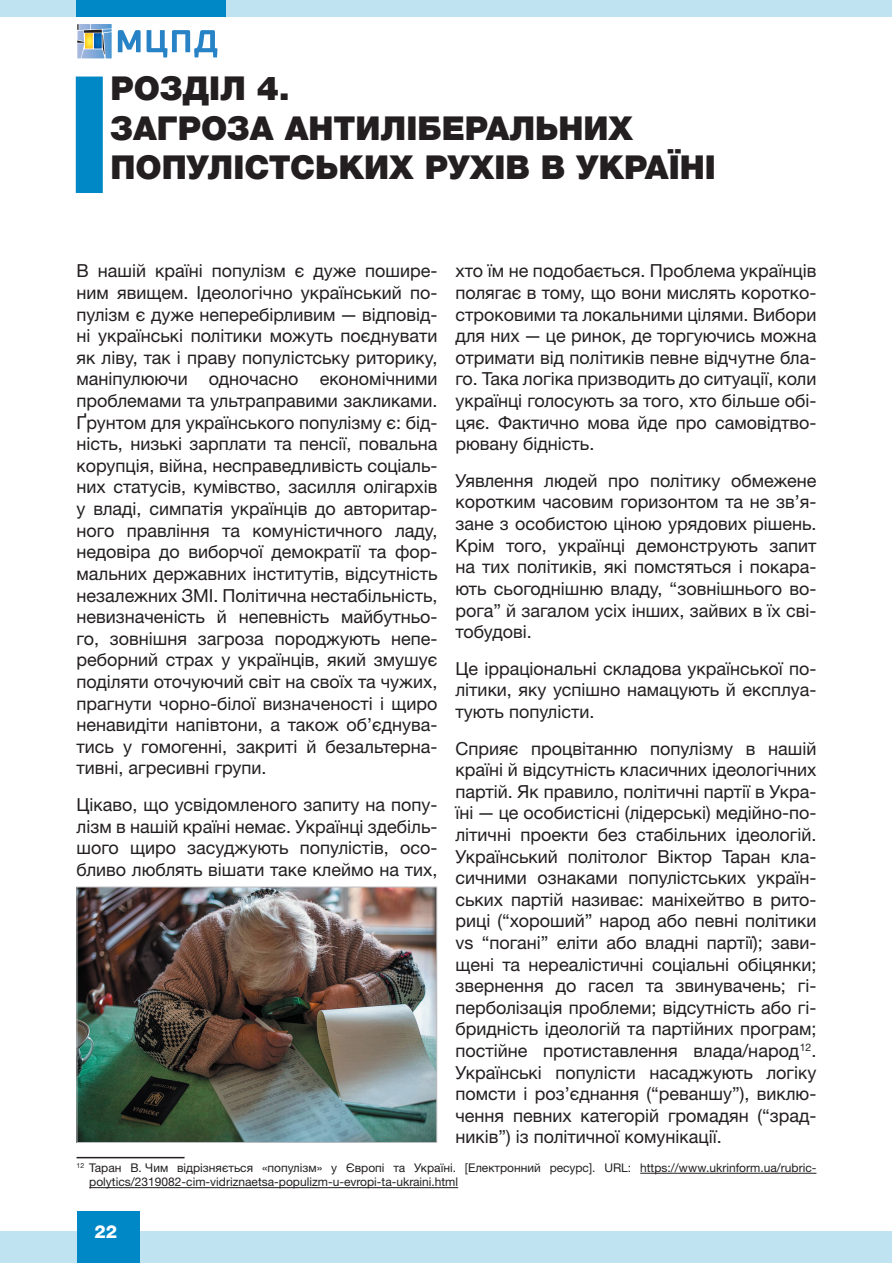
<style>
.page{position:relative;width:893px;height:1263px;background:#fff}
.page>*{position:absolute;margin:0;border:0;box-sizing:border-box;transform-origin:0 0}
.t1{font:900 33px/39.6px "Helvetica Neue LTW1 G";color:#231f20}
.t2{font:18px/21.6px "Helvetica Neue LTW1 G";color:#231f20;text-align:justify}
.t3{font:800 18px "Helvetica Neue LTW1 G";color:#fff}
.t4{font:12px/14.4px "Helvetica Neue LTW1 G";color:#231f20}
</style>
<div class="page">
<div style="left:0;top:1231px;width:892px;height:32px;background:#bfe3f1"></div>
<div style="left:0;top:0;width:892px;height:17px;background:#bfe3f1"></div>
<div style="left:77px;top:1211px;width:62px;height:52px;background:#0088c6"></div>
<div style="left:77px;top:0;width:149px;height:17px;background:#0088c6"></div>
<svg style="left:77px;top:24px;width:35px;height:34px"></svg>
<svg style="left:118px;top:30px;width:23px;height:22px"></svg>
<svg style="left:147px;top:30px;width:70px;height:27px"></svg>
<div style="left:76px;top:77px;width:27px;height:116px;background:#0088c6"></div>
<hr style="left:77px;top:1157px;width:108px;height:1px;background:#231f20">
<hr style="left:640px;top:1173px;width:176px;height:1px;background:#231f20">
<hr style="left:89px;top:1187px;width:369px;height:1px;background:#231f20">
<img style="left:79px;top:889px;width:356px;height:252px">
<div style="left:77px;top:887px;width:360px;height:256px;border:1px solid #bcbdc0"></div>
<h1 class="t1" style="left:111px;top:69px;width:607px">РОЗДІЛ 4.<br>ЗАГРОЗА АНТИЛІБЕРАЛЬНИХ<br>ПОПУЛІСТСЬКИХ РУХІВ В УКРАЇНІ</h1>
<p class="t2" style="left:77px;top:260px;width:362px">В нашій країні популізм є дуже пошире&shy;ним явищем. Ідеологічно український по&shy;пулізм є дуже неперебірливим — відповід&shy;ні українські політики можуть поєднувати як ліву, так і праву популістську риторику, маніпулюючи одночасно економічними проблемами та ультраправими закликами.<br>Ґрунтом для українського популізму є: бід&shy;ність, низькі зарплати та пенсії, повальна корупція, війна, несправедливість соціаль&shy;них статусів, кумівство, засилля олігархів у владі, симпатія українців до авторитар&shy;ного правління та комуністичного ладу, недовіра до виборчої демократії та фор&shy;мальних державних інститутів, відсутність незалежних ЗМІ. Політична нестабільність, невизначеність й непевність майбутньо&shy;го, зовнішня загроза породжують непе&shy;реборний страх у українців, який змушує поділяти оточуючий світ на своїх та чужих, прагнути чорно-білої визначеності і щиро ненавидіти напівтони, а також об’єднува&shy;тись у гомогенні, закриті й безальтерна&shy;тивні, агресивні групи.</p>
<p class="t2" style="left:77px;top:794px;width:362px">Цікаво, що усвідомленого запиту на попу&shy;лізм в нашій країні немає. Українці здебіль&shy;шого щиро засуджують популістів, осо&shy;бливо люблять вішати таке клеймо на тих,</p>
<p class="t2" style="left:455px;top:260px;width:362px">хто їм не подобається. Проблема українців полягає в тому, що вони мислять коротко&shy;строковими та локальними цілями. Вибори для них — це ринок, де торгуючись можна отримати від політиків певне відчутне бла&shy;го. Така логіка призводить до ситуації, коли українці голосують за того, хто більше обі&shy;цяє. Фактично мова йде про самовідтво&shy;рювану бідність.</p>
<p class="t2" style="left:455px;top:470px;width:362px">Уявлення людей про політику обмежене коротким часовим горизонтом та не зв’я&shy;зане з особистою ціною урядових рішень.<br>Крім того, українці демонструють запит на тих політиків, які помстяться і покара&shy;ють сьогоднішню владу, “зовнішнього во&shy;рога” й загалом усіх інших, зайвих в їх сві&shy;тобудові.</p>
<p class="t2" style="left:455px;top:657px;width:362px">Це ірраціональні складова української по&shy;літики, яку успішно намацують й експлуа&shy;тують популісти.</p>
<p class="t2" style="left:455px;top:737px;width:362px">Сприяє процвітанню популізму в нашій країні й відсутність класичних ідеологічних партій. Як правило, політичні партії в Укра&shy;їні — це особистісні (лідерські) медійно-по&shy;літичні проекти без стабільних ідеологій.<br>Український політолог Віктор Таран кла&shy;сичними ознаками популістських україн&shy;ських партій називає: маніхейтво в рито&shy;риці (“хороший” народ або певні політики vs “погані” еліти або владні партії); зави&shy;щені та нереалістичні соціальні обіцянки; звернення до гасел та звинувачень; гі&shy;перболізація проблеми; відсутність або гі&shy;бридність ідеологій та партійних програм; постійне протиставлення влада/народ<sup>12</sup>.<br>Українські популісти насаджують логіку помсти і роз’єднання (“реваншу”), виклю&shy;чення певних категорій громадян (“зрад&shy;ників”) із політичної комунікації.</p>
<p class="t4" style="left:89px;top:1160px;width:729px;text-indent:-13px"><sup>12</sup> Таран В. Чим відрізняється «популізм» у Європі та Україні. [Електронний ресурс]. URL: https://www.ukrinform.ua/rubric&shy;polytics/2319082-cim-vidriznaetsa-populizm-u-evropi-ta-ukraini.html</p>
<p class="t3" style="left:95px;top:1221px;width:24px">22</p>
</div>
